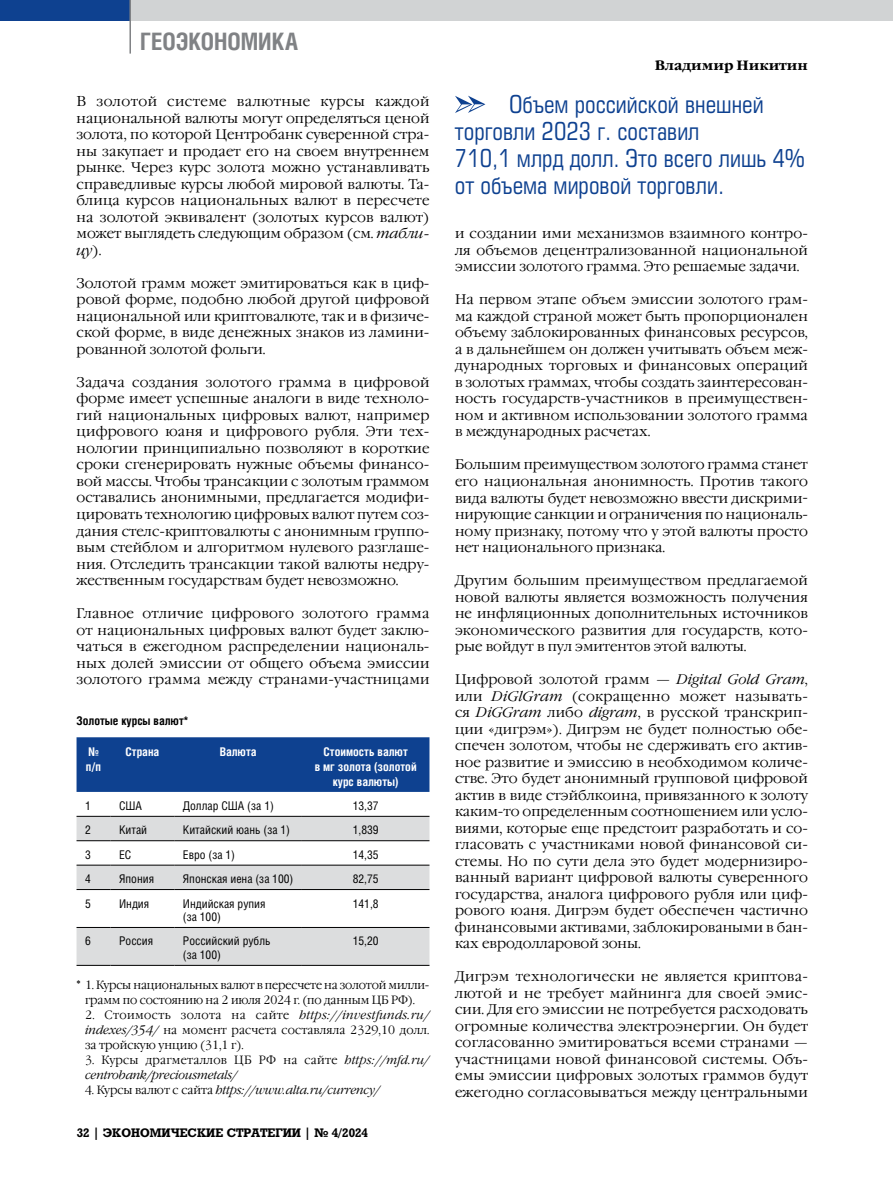
<style>
.page{position:relative;width:893px;height:1191px;background:#fff}
.page>*{position:absolute;margin:0;border:0;box-sizing:border-box;transform-origin:0 0}
.t1{font:24px/27px "Europe Condensed C";color:#0e4190}
.t2{font:700 24px "Helios Cond C";color:#808285}
.t3{font:13.95px/16.5px "Garamond C";color:#000;text-align:justify}
.t4{font:700 13.5px "Garamond C";color:#000}
.t5{font:12px/15px "Garamond C";letter-spacing:-.01em;color:#000;text-align:center;scale:.95 1}
.t6{font:12px/13.5px "Helios Cond C";color:#000}
.t7{font:italic 12px/15px "Garamond C";color:#000;scale:.95 1}
.t8{font:700 12px/15px "Helios Cond C";color:#fff}
.t9{font:700 12px "Rodeo C";color:#000}
.t10{font:700 12px "Helios Cond C";color:#000}
.s1{font-style:italic}
.s2{font-size:15px}
.s3{font-style:normal}
</style>
<div class="page">
<div style="left:0;top:0;width:893px;height:21px;background:#d1d3d4"></div>
<div style="left:0;top:0;width:130px;height:21px;background:#0e4190"></div>
<hr style="left:129px;top:0;width:2px;height:54px;background:#808285">
<div style="left:77px;top:737px;width:352px;height:55px;background:#0e4190"></div>
<svg style="left:77px;top:817px;width:352px;height:148px;fill:#dcddde"></svg>
<hr style="left:77px;top:816px;width:34px;height:1px;background:#000">
<hr style="left:111px;top:816px;width:63px;height:1px;background:#000">
<hr style="left:174px;top:816px;width:128px;height:1px;background:#000">
<hr style="left:302px;top:816px;width:127px;height:1px;background:#000">
<hr style="left:77px;top:840px;width:34px;height:1px;background:#000">
<hr style="left:111px;top:840px;width:63px;height:1px;background:#000">
<hr style="left:174px;top:840px;width:128px;height:1px;background:#000">
<hr style="left:302px;top:840px;width:127px;height:1px;background:#000">
<hr style="left:77px;top:864px;width:34px;height:1px;background:#000">
<hr style="left:111px;top:864px;width:63px;height:1px;background:#000">
<hr style="left:174px;top:864px;width:128px;height:1px;background:#000">
<hr style="left:302px;top:864px;width:127px;height:1px;background:#000">
<hr style="left:77px;top:889px;width:34px;height:1px;background:#000">
<hr style="left:111px;top:889px;width:63px;height:1px;background:#000">
<hr style="left:174px;top:889px;width:128px;height:1px;background:#000">
<hr style="left:302px;top:889px;width:127px;height:1px;background:#000">
<hr style="left:77px;top:927px;width:34px;height:1px;background:#000">
<hr style="left:111px;top:927px;width:63px;height:1px;background:#000">
<hr style="left:174px;top:927px;width:128px;height:1px;background:#000">
<hr style="left:302px;top:927px;width:127px;height:1px;background:#000">
<hr style="left:77px;top:965px;width:34px;height:1px;background:#000">
<hr style="left:111px;top:965px;width:63px;height:1px;background:#000">
<hr style="left:174px;top:965px;width:128px;height:1px;background:#000">
<hr style="left:302px;top:965px;width:127px;height:1px;background:#000">
<svg style="left:455px;top:96px;width:30px;height:17px"></svg>
<h1 class="t2" style="left:140px;top:27px;width:160px">ГЕОЭКОНОМИКА</h1>
<p class="t3" style="left:77px;top:94px;width:354px">В золотой системе валютные курсы каждой национальной валюты могут определяться ценой золота, по которой Центробанк суверенной стра&shy;ны закупает и продает его на своем внутреннем рынке. Через курс золота можно устанавливать справедливые курсы любой мировой валюты. Та&shy;блица курсов национальных валют в пересчете на золотой эквивалент (золотых курсов валют) может выглядеть следующим образом (см. <span class="s1">табли&shy;цу</span>).</p>
<p class="t3" style="left:77px;top:275px;width:354px">Золотой грамм может эмитироваться как в циф&shy;ровой форме, подобно любой другой цифровой национальной или криптовалюте, так и в физиче&shy;ской форме, в виде денежных знаков из ламини&shy;рованной золотой фольги.</p>
<p class="t3" style="left:77px;top:374px;width:354px">Задача создания золотого грамма в цифровой форме имеет успешные аналоги в виде техноло&shy;гий национальных цифровых валют, например цифрового юаня и цифрового рубля. Эти тех&shy;нологии принципиально позволяют в короткие сроки сгенерировать нужные объемы финансо&shy;вой массы. Чтобы транcакции с золотым граммом оставались анонимными, предлагается модифи&shy;цировать технологию цифровых валют путем соз&shy;дания стелс-криптовалюты с анонимным группо&shy;вым стейблом и алгоритмом нулевого разглаше&shy;ния. Отследить транcакции такой валюты недру&shy;жественным государствам будет невозможно.</p>
<p class="t3" style="left:77px;top:605px;width:354px">Главное отличие цифрового золотого грамма от национальных цифровых валют будет заклю&shy;чаться в ежегодном распределении националь&shy;ных долей эмиссии от общего объема эмиссии золотого грамма между странами-участницами</p>
<p class="t10" style="left:77px;top:713px;width:113px">Золотые курсы валют*</p>
<p class="t8" style="left:86px;top:743px;width:17px">№ п/п</p>
<p class="t8" style="left:126px;top:743px;width:35px">Страна</p>
<p class="t8" style="left:220px;top:743px;width:38px">Валюта</p>
<p class="t8" style="left:315px;top:743px;width:103px;text-align:center">Стоимость валют<br>в мг золота (золотой курс валюты)</p>
<p class="t6" style="left:85px;top:798px;width:7px">1</p>
<p class="t6" style="left:119px;top:798px;width:25px">США</p>
<p class="t6" style="left:183px;top:798px;width:93px">Доллар США (за 1)</p>
<p class="t6" style="left:353px;top:798px;width:27px">13,37</p>
<p class="t6" style="left:85px;top:823px;width:7px">2</p>
<p class="t6" style="left:119px;top:823px;width:30px">Китай</p>
<p class="t6" style="left:183px;top:823px;width:109px">Китайский юань (за 1)</p>
<p class="t6" style="left:353px;top:823px;width:27px">1,839</p>
<p class="t6" style="left:85px;top:847px;width:7px">3</p>
<p class="t6" style="left:119px;top:847px;width:14px">ЕС</p>
<p class="t6" style="left:183px;top:847px;width:54px">Евро (за 1)</p>
<p class="t6" style="left:353px;top:847px;width:27px">14,35</p>
<p class="t6" style="left:85px;top:872px;width:7px">4</p>
<p class="t6" style="left:119px;top:872px;width:37px">Япония</p>
<p class="t6" style="left:183px;top:872px;width:112px">Японская иена (за 100)</p>
<p class="t6" style="left:353px;top:872px;width:27px">82,75</p>
<p class="t6" style="left:85px;top:896px;width:7px">5</p>
<p class="t6" style="left:119px;top:896px;width:32px">Индия</p>
<p class="t6" style="left:183px;top:896px;width:84px">Индийская рупия (за 100)</p>
<p class="t6" style="left:353px;top:896px;width:27px">141,8</p>
<p class="t6" style="left:85px;top:934px;width:7px">6</p>
<p class="t6" style="left:119px;top:934px;width:36px">Россия</p>
<p class="t6" style="left:183px;top:934px;width:89px">Российский рубль (за 100)</p>
<p class="t6" style="left:353px;top:934px;width:27px">15,20</p>
<p class="t5" style="left:77px;top:978px;width:373px"><span class="s2">*</span> 1. Курсы национальных валют в пересчете на золотой милли&shy;грамм по состоянию на 2 июля 2024 г. (по данным ЦБ РФ).</p>
<p class="t5" style="left:85px;top:1008px;width:364px;text-align:justify">2. Стоимость золота на сайте <span class="s1">https://investfunds.ru/ indexes/354/</span> на момент расчета составляла 2329,10 долл. за тройскую унцию (31,1 г).</p>
<p class="t7" style="left:85px;top:1053px;width:364px"><span class="s3">3. Курсы драгметаллов ЦБ РФ на сайте</span> https://mfd.ru/ centrobank/preciousmetals/</p>
<p class="t7" style="left:85px;top:1083px;width:312px"><span class="s3">4. Курсы валют с сайта</span> https://www.alta.ru/currency/</p>
<p class="t9" style="left:77px;top:1125px;width:293px">32 | ЭКОНОМИЧЕСКИЕ СТРАТЕГИИ | № 4/2024</p>
<p class="t4" style="left:655px;top:58px;width:155px">Владимир Никитин</p>
<h1 class="t1" style="left:455px;top:91px;width:352px;text-indent:54px">Объем российской внешней торговли 2023 г. составил<br>710,1 млрд долл. Это всего лишь 4% от объема мировой торговли.</h1>
<p class="t3" style="left:455px;top:226px;width:354px">и создании ими механизмов взаимного контро&shy;ля объемов децентрализованной национальной эмиссии золотого грамма. Это решаемые задачи.</p>
<p class="t3" style="left:455px;top:292px;width:354px">На первом этапе объем эмиссии золотого грам&shy;ма каждой страной может быть пропорционален объему заблокированных финансовых ресурсов, а в дальнейшем он должен учитывать объем меж&shy;дународных торговых и финансовых операций в золотых граммах, чтобы создать заинтересован&shy;ность государств-участников в преимуществен&shy;ном и активном использовании золотого грамма в международных расчетах.</p>
<p class="t3" style="left:455px;top:457px;width:354px">Большим преимуществом золотого грамма станет его национальная анонимность. Против такого вида валюты будет невозможно ввести дискрими&shy;нирующие санкции и ограничения по националь&shy;ному признаку, потому что у этой валюты просто нет национального признака.</p>
<p class="t3" style="left:455px;top:572px;width:354px">Другим большим преимуществом предлагаемой новой валюты является возможность получения не инфляционных дополнительных источников экономического развития для государств, кото&shy;рые войдут в пул эмитентов этой валюты.</p>
<p class="t3" style="left:455px;top:671px;width:354px">Цифровой золотой грамм — <span class="s1">Digital Gold Gram</span>, или <span class="s1">DiGlGram</span> (сокращенно может называть&shy;ся <span class="s1">DiGGram</span> либо <span class="s1">digram</span>, в русской транскрип&shy;ции «дигрэм»). Дигрэм не будет полностью обе&shy;спечен золотом, чтобы не сдерживать его актив&shy;ное развитие и эмиссию в необходимом количе&shy;стве. Это будет анонимный групповой цифровой актив в виде стэйблкоина, привязанного к золоту каким-то определенным соотношением или усло&shy;виями, которые еще предстоит разработать и со&shy;гласовать с участниками новой финансовой си&shy;стемы. Но по сути дела это будет модернизиро&shy;ванный вариант цифровой валюты суверенного государства, аналога цифрового рубля или циф&shy;рового юаня. Дигрэм будет обеспечен частично финансовыми активами, заблокироваными в бан&shy;ках евродолларовой зоны.</p>
<p class="t3" style="left:455px;top:968px;width:354px">Дигрэм технологически не является криптова&shy;лютой и не требует майнинга для своей эмис&shy;сии. Для его эмиссии не потребуется расходовать огромные количества электроэнергии. Он будет согласованно эмитироваться всеми странами — участницами новой финансовой системы. Объ&shy;емы эмиссии цифровых золотых граммов будут ежегодно согласовываться между центральными</p>
</div>
